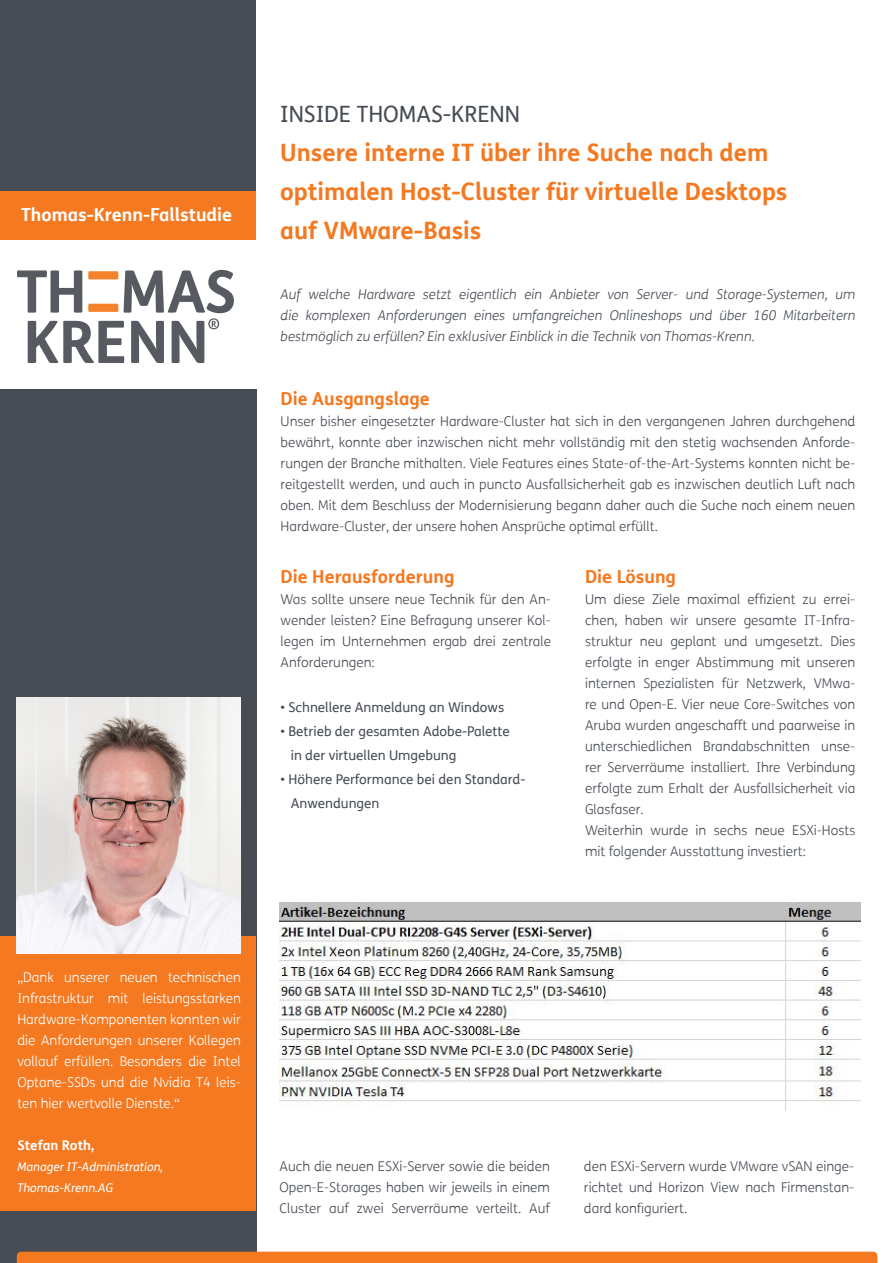
<style>
.page{position:relative;width:893px;height:1263px;background:#fff}
.page>*{position:absolute;margin:0;border:0;box-sizing:border-box;transform-origin:0 0}
.t1{font:700 24px/39px "FS Me";color:#f47921}
.t2{font:22.5px "FS Me";color:#464b54}
.t3{font:700 18px "FS Me";color:#f47921}
.t4{font:700 18px "FS Me";color:#fff}
.t5{font:300 13.5px/21px "FS Me";color:#464b54;text-align:justify}
.t6{font:italic 300 13.5px/21px "FS Me";color:#464b54;text-align:justify}
.t7{font:300 13.5px/21px "FS Me";color:#fff;text-align:justify}
.t8{font:13.5px/24px "FS Me";color:#464b54}
.t9{font:700 13.5px "FS Me";color:#fff}
.t10{font:italic 12px/21px "FS Me";color:#fff}
</style>
<div class="page">
<div style="left:0;top:189px;width:255px;height:51px;background:#f47921"></div>
<div style="left:0;top:240px;width:256px;height:1023px;background:#464b54"></div>
<div style="left:0;top:0;width:255px;height:190px;background:#464b54"></div>
<div style="left:0;top:240px;width:266px;height:149px;background:#fff"></div>
<svg style="left:17px;top:1251px;width:860px;height:12px;background:#f17d2a"></svg>
<div style="left:0;top:936px;width:255px;height:275px;background:#f47921"></div>
<img style="left:280px;top:902px;width:580px;height:209px">
<svg style="left:17px;top:270px;width:217px;height:93px"></svg>
<img style="left:17px;top:698px;width:224px;height:256px">
<h3 class="t4" style="left:21px;top:200px;width:213px">Thomas-Krenn-Fallstudie</h3>
<h2 class="t2" style="left:280px;top:99px;width:241px">INSIDE THOMAS-KRENN</h2>
<h1 class="t1" style="left:280px;top:132px;width:509px">Unsere interne IT über ihre Suche nach dem optimalen Host-Cluster für virtuelle Desktops auf VMware-Basis</h1>
<p class="t6" style="left:281px;top:284px;width:576px">Auf welche Hardware setzt eigentlich ein Anbieter von Server- und Storage-Systemen, um die komplexen Anforderungen eines umfangreichen Onlineshops und über 160 Mitarbeitern bestmöglich zu erfüllen? Ein exklusiver Einblick in die Technik von Thomas-Krenn.</p>
<h3 class="t3" style="left:281px;top:384px;width:151px">Die Ausgangslage</h3>
<p class="t5" style="left:281px;top:410px;width:576px">Unser bisher eingesetzter Hardware-Cluster hat sich in den vergangenen Jahren durchgehend bewährt, konnte aber inzwischen nicht mehr vollständig mit den stetig wachsenden Anforde&shy;rungen der Branche mithalten. Viele Features eines State-of-the-Art-Systems konnten nicht be&shy;reitgestellt werden, und auch in puncto Ausfallsicherheit gab es inzwischen deutlich Luft nach oben. Mit dem Beschluss der Modernisierung begann daher auch die Suche nach einem neuen Hardware-Cluster, der unsere hohen Ansprüche optimal erfüllt.</p>
<h3 class="t3" style="left:281px;top:563px;width:175px">Die Herausforderung</h3>
<p class="t5" style="left:281px;top:588px;width:272px">Was sollte unsere neue Technik für den An&shy;wender leisten? Eine Befragung unserer Kol&shy;legen im Unternehmen ergab drei zentrale Anforderungen:</p>
<p class="t8" style="left:281px;top:695px;width:225px">• Schnellere Anmeldung an Windows</p>
<p class="t8" style="left:291px;top:719px;width:221px;text-indent:-10px">• Betrieb der gesamten Adobe-Palette in der virtuellen Umgebung</p>
<p class="t8" style="left:291px;top:767px;width:236px;text-indent:-10px">• Höhere Performance bei den Standard-<br>Anwendungen</p>
<h3 class="t3" style="left:585px;top:563px;width:92px">Die Lösung</h3>
<p class="t5" style="left:585px;top:588px;width:272px;text-align:left">Um diese Ziele maximal effizient zu errei&shy;chen, haben wir unsere gesamte IT-Infra&shy;struktur neu geplant und umgesetzt. Dies erfolgte in enger Abstimmung mit unseren internen Spezialisten für Netzwerk, VMwa&shy;re und Open-E. Vier neue Core-Switches von Aruba wurden angeschafft und paarweise in unterschiedlichen Brandabschnitten unse&shy;rer Serverräume installiert. Ihre Verbindung erfolgte zum Erhalt der Ausfallsicherheit via Glasfaser.<br>Weiterhin wurde in sechs neue ESXi-Hosts mit folgender Ausstattung investiert:</p>
<p class="t7" style="left:17px;top:966px;width:225px">„Dank unserer neuen technischen Infrastruktur mit leistungsstarken Hardware-Komponenten konnten wir die Anforderungen unserer Kollegen vollauf erfüllen. Besonders die Intel Optane-SSDs und die Nvidia T4 leis&shy;ten hier wertvolle Dienste.“</p>
<p class="t9" style="left:17px;top:1135px;width:78px">Stefan Roth,</p>
<p class="t10" style="left:17px;top:1156px;width:148px">Manager IT-Administration,<br>Thomas-Krenn.AG</p>
<p class="t5" style="left:280px;top:1155px;width:272px">Auch die neuen ESXi-Server sowie die beiden Open-E-Storages haben wir jeweils in einem Cluster auf zwei Serverräume verteilt. Auf</p>
<p class="t5" style="left:584px;top:1155px;width:272px">den ESXi-Servern wurde VMware vSAN einge&shy;richtet und Horizon View nach Firmenstan&shy;dard konfiguriert.</p>
</div>
